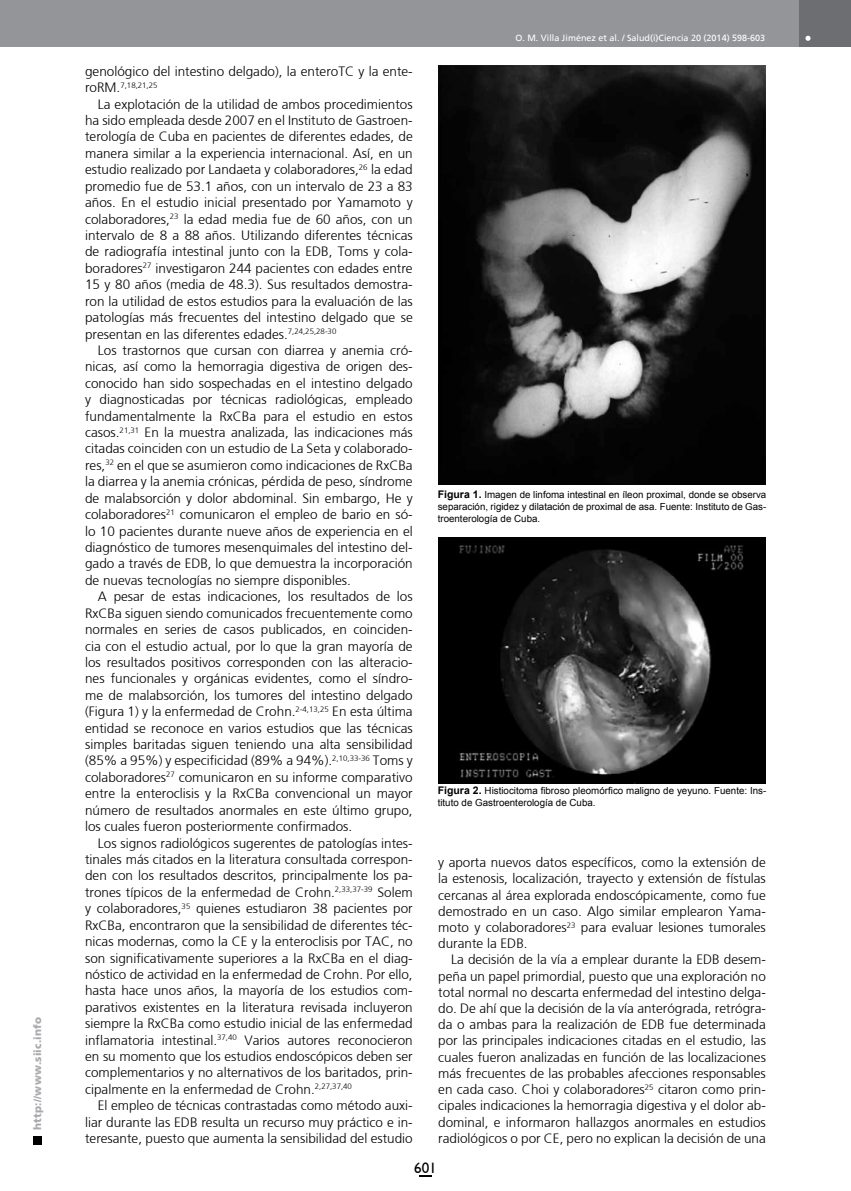
<style>
.page{position:relative;width:851px;height:1191px;background:#fff}
.page>*{position:absolute;margin:0;border:0;box-sizing:border-box;transform-origin:0 0}
.t1{font:15px "Humanist 521 BT";color:#000}
.t2{font:300 13.5px/16.4px "Frutiger";color:#000;text-align:justify}
.t3{font:900 10.5px "Frutiger";letter-spacing:.015em;color:#a7a9ac}
.t4{font:9.75px/12px "Arial";color:#000;text-align:justify}
.t5{font:9px "Frutiger";color:#fff}
.t6{font:300 7.8px "Frutiger";color:#000}
.s1{font-size:13.5px}
.s2{font-weight:700;font-size:10.5px}
</style>
<div class="page">
<div style="left:33px;top:1135px;width:9px;height:9px;background:#000"></div>
<div style="left:1px;top:0;width:812px;height:47px;background:#939598"></div>
<div style="left:799px;top:0;width:51px;height:47px;background:#6d6e71"></div>
<svg style="left:805px;top:36px;width:5px;height:5px"></svg>
<svg style="left:419px;top:1175px;width:12px;height:1px"></svg>
<img style="left:438px;top:65px;width:327px;height:420px">
<img style="left:438px;top:538px;width:327px;height:245px">
<p class="t3" style="left:31px;top:1129px;width:114px;rotate:-90deg">http://www.siic.info</p>
<p class="t2" style="left:85px;top:63px;width:329px">genológico del intestino delgado), la enteroTC y la ente-</p>
<p class="t6" style="left:85px;top:81px;width:74px"><span class="s1">roRM.</span>7,18,21,25</p>
<p class="t2" style="left:85px;top:96px;width:329px;text-indent:13px">La explotación de la utilidad de ambos procedimientos ha sido empleada desde 2007 en el Instituto de Gastroen&shy;terología de Cuba en pacientes de diferentes edades, de manera similar a la experiencia internacional. Así, en un estudio realizado por Landaeta y colaboradores,<sup>26</sup> la edad promedio fue de 53.1 años, con un intervalo de 23 a 83 años. En el estudio inicial presentado por Yamamoto y colaboradores,<sup>23</sup> la edad media fue de 60 años, con un intervalo de 8 a 88 años. Utilizando diferentes técnicas de radiografía intestinal junto con la EDB, Toms y cola&shy;boradores<sup>27</sup> investigaron 244 pacientes con edades entre 15 y 80 años (media de 48.3). Sus resultados demostra&shy;ron la utilidad de estos estudios para la evaluación de las patologías más frecuentes del intestino delgado que se presentan en las diferentes edades.<sup>7,24,25,28-30</sup></p>
<p class="t2" style="left:85px;top:342px;width:329px;text-indent:13px">Los trastornos que cursan con diarrea y anemia cró&shy;nicas, así como la hemorragia digestiva de origen des&shy;conocido han sido sospechadas en el intestino delgado y diagnosticadas por técnicas radiológicas, empleado fundamentalmente la RxCBa para el estudio en estos casos.<sup>21,31</sup> En la muestra analizada, las indicaciones más citadas coinciden con un estudio de La Seta y colaborado&shy;res,<sup>32</sup> en el que se asumieron como indicaciones de RxCBa la diarrea y la anemia crónicas, pérdida de peso, síndrome de malabsorción y dolor abdominal. Sin embargo, He y colaboradores<sup>21</sup> comunicaron el empleo de bario en só&shy;lo 10 pacientes durante nueve años de experiencia en el diagnóstico de tumores mesenquimales del intestino del&shy;gado a través de EDB, lo que demuestra la incorporación de nuevas tecnologías no siempre disponibles.</p>
<p class="t2" style="left:85px;top:588px;width:329px;text-indent:13px">A pesar de estas indicaciones, los resultados de los RxCBa siguen siendo comunicados frecuentemente como normales en series de casos publicados, en coinciden&shy;cia con el estudio actual, por lo que la gran mayoría de los resultados positivos corresponden con las alteracio&shy;nes funcionales y orgánicas evidentes, como el síndro&shy;me de malabsorción, los tumores del intestino delgado (Figura 1) y la enfermedad de Crohn.<sup>2-4,13,25</sup> En esta última entidad se reconoce en varios estudios que las técnicas simples baritadas siguen teniendo una alta sensibilidad (85% a 95%) y especificidad (89% a 94%).<sup>2,10,33-36</sup> Toms y colaboradores<sup>27</sup> comunicaron en su informe comparativo entre la enteroclisis y la RxCBa convencional un mayor número de resultados anormales en este último grupo, los cuales fueron posteriormente confirmados.</p>
<p class="t2" style="left:85px;top:834px;width:329px;text-indent:13px">Los signos radiológicos sugerentes de patologías intes&shy;tinales más citados en la literatura consultada correspon&shy;den con los resultados descritos, principalmente los pa&shy;trones típicos de la enfermedad de Crohn.<sup>2,33,37-39</sup> Solem y colaboradores,<sup>35</sup> quienes estudiaron 38 pacientes por RxCBa, encontraron que la sensibilidad de diferentes téc&shy;nicas modernas, como la CE y la enteroclisis por TAC, no son significativamente superiores a la RxCBa en el diag&shy;nóstico de actividad en la enfermedad de Crohn. Por ello, hasta hace unos años, la mayoría de los estudios com&shy;parativos existentes en la literatura revisada incluyeron siempre la RxCBa como estudio inicial de las enfermedad inflamatoria intestinal.<sup>37,40</sup> Varios autores reconocieron en su momento que los estudios endoscópicos deben ser complementarios y no alternativos de los baritados, prin&shy;cipalmente en la enfermedad de Crohn.<sup>2,27,37,40</sup></p>
<p class="t2" style="left:85px;top:1097px;width:329px;text-indent:13px">El empleo de técnicas contrastadas como método auxi&shy;liar durante las EDB resulta un recurso muy práctico e in&shy;teresante, puesto que aumenta la sensibilidad del estudio</p>
<p class="t5" style="left:515px;top:32px;width:251px">O. M. Villa Jiménez et al. / Salud(i)Ciencia 20 (2014) 598-603</p>
<p class="t4" style="left:437px;top:488px;width:330px"><span class="s2">Figura 1.</span> Imagen de linfoma intestinal en íleon proximal, donde se observa separación, rigidez y dilatación de proximal de asa. Fuente: Instituto de Gas&shy;troenterología de Cuba.</p>
<p class="t4" style="left:437px;top:785px;width:330px"><span class="s2">Figura 2.</span> Histiocitoma fibroso pleomórfico maligno de yeyuno. Fuente: Ins&shy;tituto de Gastroenterología de Cuba.</p>
<p class="t2" style="left:438px;top:854px;width:329px">y aporta nuevos datos específicos, como la extensión de la estenosis, localización, trayecto y extensión de fístulas cercanas al área explorada endoscópicamente, como fue demostrado en un caso. Algo similar emplearon Yama&shy;moto y colaboradores<sup>23</sup> para evaluar lesiones tumorales durante la EDB.</p>
<p class="t2" style="left:438px;top:951px;width:329px;text-indent:13px">La decisión de la vía a emplear durante la EDB desem&shy;peña un papel primordial, puesto que una exploración no total normal no descarta enfermedad del intestino delga&shy;do. De ahí que la decisión de la vía anterógrada, retrógra&shy;da o ambas para la realización de EDB fue determinada por las principales indicaciones citadas en el estudio, las cuales fueron analizadas en función de las localizaciones más frecuentes de las probables afecciones responsables en cada caso. Choi y colaboradores<sup>25</sup> citaron como prin&shy;cipales indicaciones la hemorragia digestiva y el dolor ab&shy;dominal, e informaron hallazgos anormales en estudios radiológicos o por CE, pero no explican la decisión de una</p>
<p class="t1" style="left:414px;top:1158px;width:24px">601</p>
</div>
